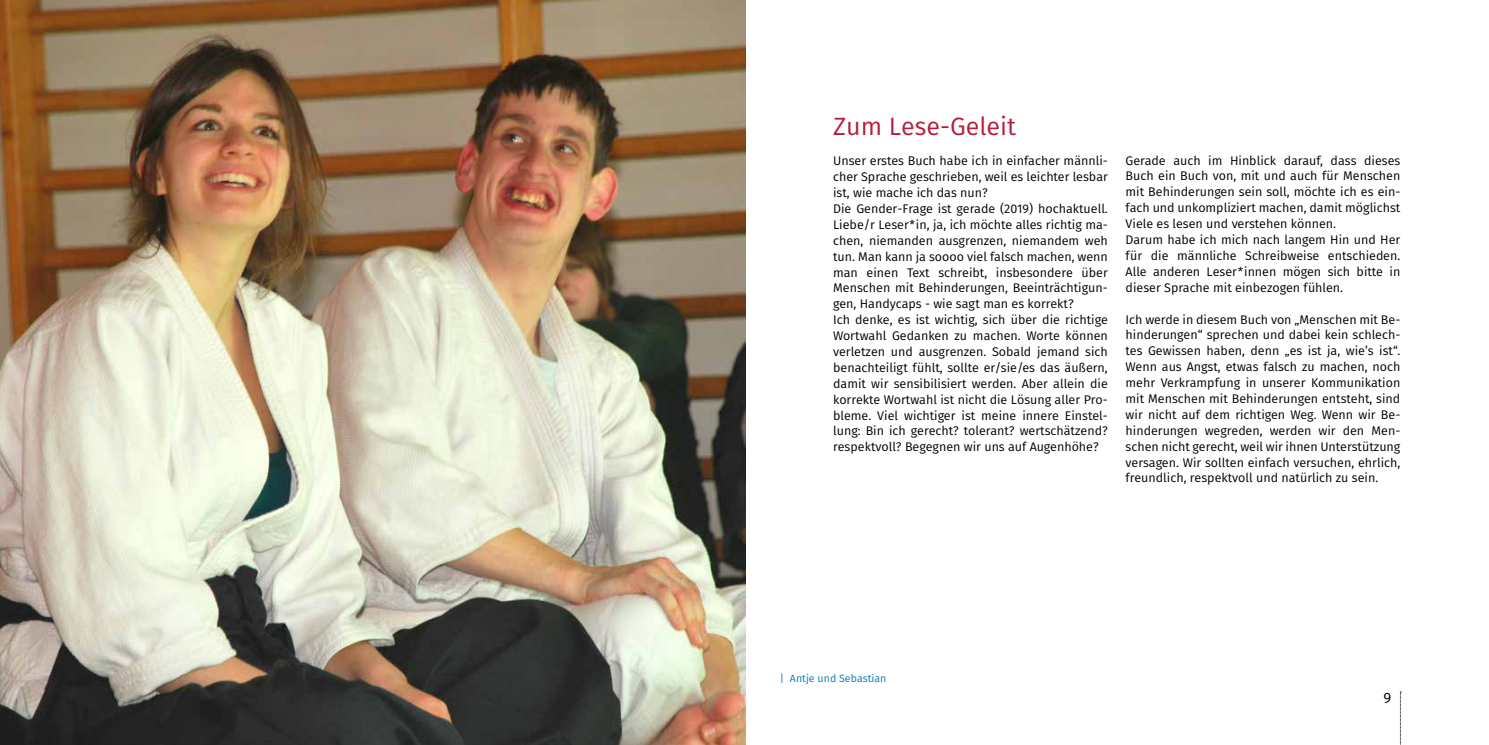
<style>
.page{position:relative;width:1489px;height:745px;background:#fff}
.page>*{position:absolute;margin:0;border:0;box-sizing:border-box;transform-origin:0 0}
.t1{font:25px "Fira Sans";color:#b61c3e}
.t2{font:15px "Fira Sans";color:#000}
.t3{font:12.5px/15.9px "Fira Sans";color:#000}
.t4{font:10.62px "Fira Sans";color:#007db1}
</style>
<div class="page">
<svg style="left:1399px;top:691px;width:2px;height:54px"></svg>
<img style="left:0;top:0;width:745px;height:744px">
<h1 class="t1" style="left:833px;top:109px;width:184px">Zum Lese-Geleit</h1>
<p class="t3" style="left:833px;top:153px;width:276px">Unser erstes Buch habe ich in einfacher männli&shy;cher Sprache geschrieben, weil es leichter lesbar ist, wie mache ich das nun?<br>Die Gender-Frage ist gerade (2019) hochaktuell.<br>Liebe/r Leser*in, ja, ich möchte alles richtig ma&shy;chen, niemanden ausgrenzen, niemandem weh tun. Man kann ja soooo viel falsch machen, wenn man einen Text schreibt, insbesondere über Menschen mit Behinderungen, Beeinträchtigun&shy;gen, Handycaps ‑ wie sagt man es korrekt?<br>Ich denke, es ist wichtig, sich über die richtige Wortwahl Gedanken zu machen. Worte können verletzen und ausgrenzen. Sobald jemand sich benachteiligt fühlt, sollte er/sie/es das äußern, damit wir sensibilisiert werden. Aber allein die korrekte Wortwahl ist nicht die Lösung aller Pro&shy;bleme. Viel wichtiger ist meine innere Einstel&shy;lung: Bin ich gerecht? tolerant? wertschätzend? respektvoll? Begegnen wir uns auf Augenhöhe?</p>
<p class="t3" style="left:1125px;top:152px;width:276px">Gerade auch im Hinblick darauf, dass dieses Buch ein Buch von, mit und auch für Menschen mit Behinderungen sein soll, möchte ich es ein&shy;fach und unkompliziert machen, damit möglichst Viele es lesen und verstehen können.<br>Darum habe ich mich nach langem Hin und Her für die männliche Schreibweise entschieden.<br>Alle anderen Leser*innen mögen sich bitte in dieser Sprache mit einbezogen fühlen.</p>
<p class="t3" style="left:1125px;top:311px;width:276px;text-align:justify">Ich werde in diesem Buch von „Menschen mit Be&shy;hinderungen“ sprechen und dabei kein schlech&shy;tes Gewissen haben, denn „es ist ja, wie’s ist“.<br>Wenn aus Angst, etwas falsch zu machen, noch mehr Verkrampfung in unserer Kommunikation mit Menschen mit Behinderungen entsteht, sind wir nicht auf dem richtigen Weg. Wenn wir Be&shy;hinderungen wegreden, werden wir den Men&shy;schen nicht gerecht, weil wir ihnen Unterstützung versagen. Wir sollten einfach versuchen, ehrlich, freundlich, respektvoll und natürlich zu sein.</p>
<p class="t4" style="left:780px;top:670px;width:108px">| Antje und Sebastian</p>
<p class="t2" style="left:1383px;top:686px;width:9px">9</p>
</div>
